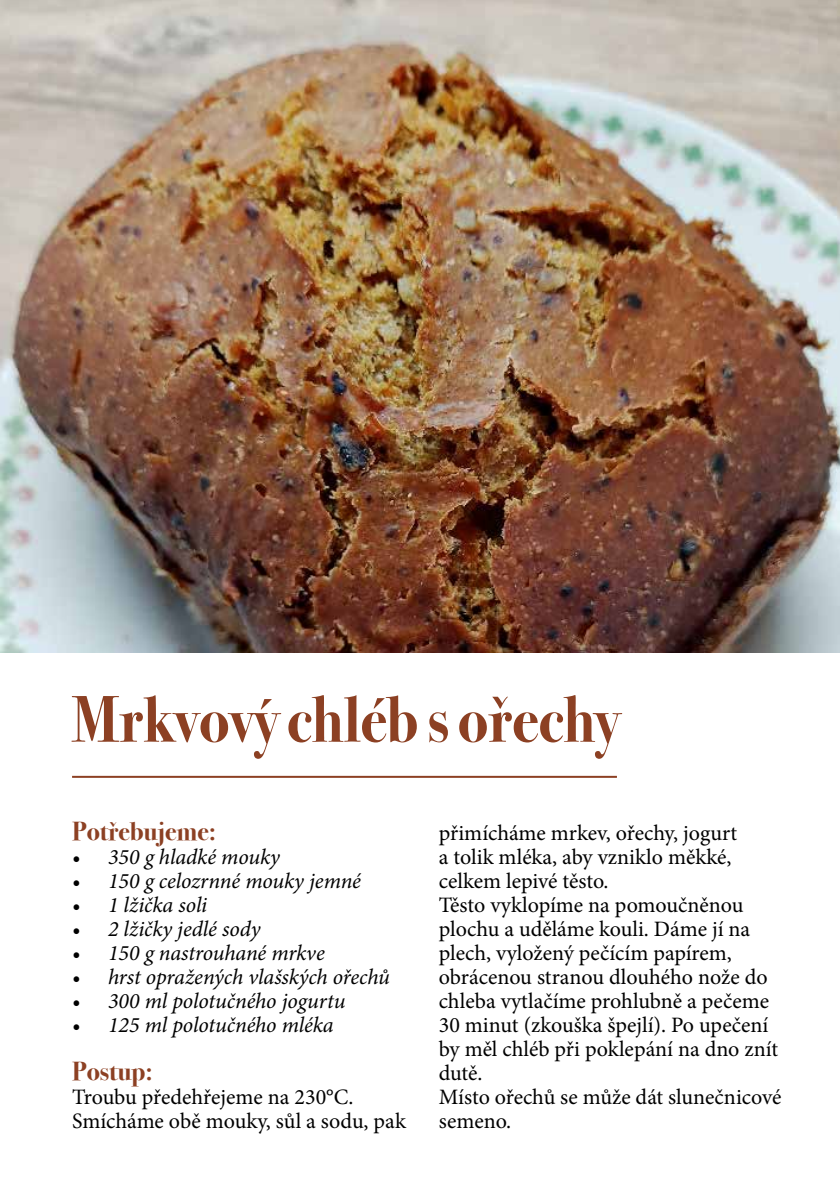
<style>
.page{position:relative;width:840px;height:1191px;background:#fff}
.page>*{position:absolute;margin:0;border:0;box-sizing:border-box;transform-origin:0 0}
.t1{font:700 66px "Bodoni Svty Two ITCTT";color:#8c4023;scale:.91 1}
.t2{font:700 26px "Bodoni Svty Two ITCTT";color:#8c4023}
.t3{font:22px/24px "Minion Pro";color:#000}
.t4{font:italic 22px "Minion Pro";letter-spacing:-.005em;color:#000}
</style>
<div class="page">
<img style="left:0;top:0;width:839px;height:652px">
<hr style="left:72px;top:776px;width:544px;height:2px;background:#8c4023">
<h1 class="t1" style="left:72px;top:664px;width:602px">Mrkvový chléb s ořechy</h1>
<p class="t2" style="left:72px;top:810px;width:145px">Potřebujeme:</p>
<p class="t4" style="left:72px;top:842px;width:209px">• 350 g hladké mouky</p>
<p class="t4" style="left:72px;top:866px;width:290px">• 150 g celozrnné mouky jemné</p>
<p class="t4" style="left:72px;top:890px;width:137px">• 1 lžička soli</p>
<p class="t4" style="left:72px;top:914px;width:190px">• 2 lžičky jedlé sody</p>
<p class="t4" style="left:72px;top:938px;width:254px">• 150 g nastrouhané mrkve</p>
<p class="t4" style="left:72px;top:962px;width:319px">• hrst opražených vlašských ořechů</p>
<p class="t4" style="left:72px;top:986px;width:275px">• 300 ml polotučného jogurtu</p>
<p class="t4" style="left:72px;top:1010px;width:263px">• 125 ml polotučného mléka</p>
<p class="t2" style="left:72px;top:1050px;width:82px">Postup:</p>
<p class="t3" style="left:72px;top:1085px;width:335px">Troubu předehřejeme na 230°C.<br>Smícháme obě mouky, sůl a sodu, pak</p>
<p class="t3" style="left:438px;top:821px;width:344px">přimícháme mrkev, ořechy, jogurt<br>a tolik mléka, aby vzniklo měkké, celkem lepivé těsto.<br>Těsto vyklopíme na pomoučněnou plochu a uděláme kouli. Dáme jí na plech, vyložený pečícím papírem, obrácenou stranou dlouhého nože do chleba vytlačíme prohlubně a pečeme<br>30 minut (zkouška špejlí). Po upečení by měl chléb při poklepání na dno znít dutě.<br>Místo ořechů se může dát slunečnicové semeno.</p>
</div>
